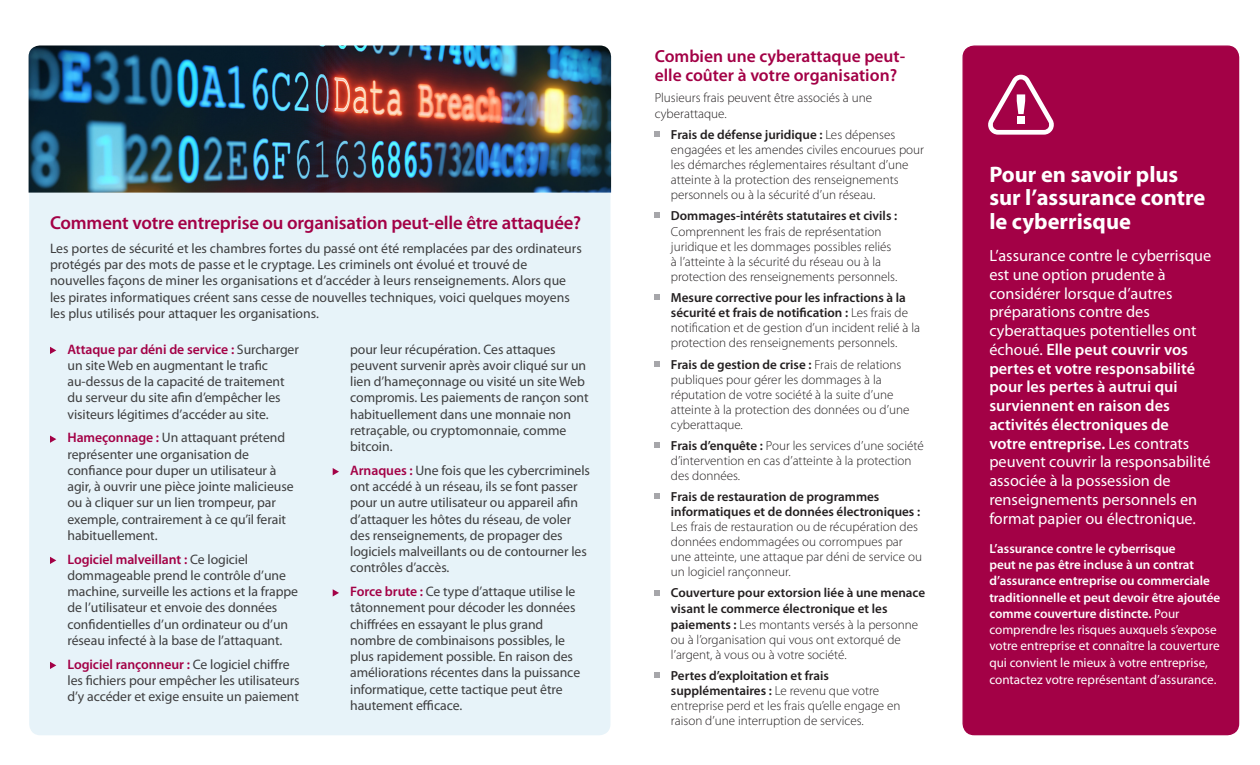
<style>
.page{position:relative;width:1260px;height:765px;background:#fff}
.page>*{position:absolute;margin:0;border:0;box-sizing:border-box;transform-origin:0 0}
._04-Head-01{font:700 22.5px/23.8px "Myriad Pro";color:#fff}
._04-Head-01-2{font:600 18.75px "Myriad Pro";letter-spacing:-.01em;color:#a30146}
._04-Head-01-3{font:600 17.5px/18.8px "Myriad Pro";color:#a30146}
._04-Body-Main{font:16.25px/18.8px "Myriad Pro";color:#fff}
._04-Body-Main-2{font:13.75px/16.2px "Myriad Pro";letter-spacing:-.005em;color:#3e3e3f}
._04-Body-Main-3{font:300 13.12px/15px "Myriad Pro";color:#231f20}
._04-Body-Main-4{font:600 13.12px/16.2px "Myriad Pro";color:#fff}
._04-Body-Main-5{font:13.12px "Myriad Pro";color:#fff}
.s1{font-weight:600;color:#a30146}
.s2{font-weight:600}
.s3{font-weight:400}
</style>
<div class="page">
<div style="left:29px;top:46px;width:581px;height:689px;background:#e7f3f9;border-radius:11px"></div>
<img style="left:29px;top:46px;width:582px;height:147px">
<div style="left:963px;top:46px;width:276px;height:689px;background:#a30146;border-radius:11px"></div>
<svg style="left:50px;top:347px;width:6px;height:7px"></svg>
<svg style="left:50px;top:435px;width:6px;height:8px"></svg>
<svg style="left:50px;top:557px;width:6px;height:7px"></svg>
<svg style="left:50px;top:662px;width:6px;height:7px"></svg>
<svg style="left:333px;top:468px;width:6px;height:7px"></svg>
<svg style="left:333px;top:589px;width:6px;height:8px"></svg>
<svg style="left:655px;top:132px;width:5px;height:5px"></svg>
<svg style="left:655px;top:213px;width:5px;height:5px"></svg>
<svg style="left:655px;top:295px;width:5px;height:5px"></svg>
<svg style="left:655px;top:361px;width:5px;height:5px"></svg>
<svg style="left:655px;top:442px;width:5px;height:5px"></svg>
<svg style="left:655px;top:493px;width:5px;height:5px"></svg>
<svg style="left:655px;top:590px;width:5px;height:5px"></svg>
<svg style="left:655px;top:673px;width:5px;height:5px"></svg>
<svg style="left:988px;top:75px;width:66px;height:60px"></svg>
<p class="_04-Head-01-2" style="left:50px;top:211px;width:533px">Comment votre entreprise ou organisation peut-elle être attaquée?</p>
<p class="_04-Body-Main-2" style="left:50px;top:240px;width:533px">Les portes de sécurité et les chambres fortes du passé ont été remplacées par des ordinateurs protégés par des mots de passe et le cryptage. Les criminels ont évolué et trouvé de nouvelles façons de miner les organisations et d’accéder à leurs renseignements. Alors que les pirates informatiques créent sans cesse de nouvelles techniques, voici quelques moyens les plus utilisés pour attaquer les organisations.</p>
<p class="_04-Body-Main-2" style="left:68px;top:341px;width:233px"><span class="s1">Attaque par déni de service :</span> Surcharger un site Web en augmentant le trafic au-dessus de la capacité de traitement du serveur du site afin d’empêcher les visiteurs légitimes d’accéder au site.</p>
<p class="_04-Body-Main-2" style="left:67px;top:429px;width:228px"><span class="s1">Hameçonnage :</span> Un attaquant prétend représenter une organisation de confiance pour duper un utilisateur à agir, à ouvrir une pièce jointe malicieuse ou à cliquer sur un lien trompeur, par exemple, contrairement à ce qu’il ferait habituellement.</p>
<p class="_04-Body-Main-2" style="left:68px;top:551px;width:232px"><span class="s1">Logiciel malveillant :</span> Ce logiciel dommageable prend le contrôle d’une machine, surveille les actions et la frappe de l’utilisateur et envoie des données confidentielles d’un ordinateur ou d’un réseau infecté à la base de l’attaquant.</p>
<p class="_04-Body-Main-2" style="left:68px;top:656px;width:234px"><span class="s1">Logiciel rançonneur :</span> Ce logiciel chiffre les fichiers pour empêcher les utilisateurs d’y accéder et exige ensuite un paiement</p>
<p class="_04-Body-Main-2" style="left:350px;top:341px;width:240px">pour leur récupération. Ces attaques peuvent survenir après avoir cliqué sur un lien d’hameçonnage ou visité un site Web compromis. Les paiements de rançon sont habituellement dans une monnaie non retraçable, ou cryptomonnaie, comme bitcoin.</p>
<p class="_04-Body-Main-2" style="left:350px;top:462px;width:241px"><span class="s1">Arnaques :</span> Une fois que les cybercriminels ont accédé à un réseau, ils se font passer pour un autre utilisateur ou appareil afin d’attaquer les hôtes du réseau, de voler des renseignements, de propager des logiciels malveillants ou de contourner les contrôles d’accès.</p>
<p class="_04-Body-Main-2" style="left:350px;top:583px;width:232px"><span class="s1">Force brute :</span> Ce type d’attaque utilise le tâtonnement pour décoder les données chiffrées en essayant le plus grand nombre de combinaisons possibles, le plus rapidement possible. En raison des améliorations récentes dans la puissance informatique, cette tactique peut être hautement efficace.</p>
<p class="_04-Head-01-3" style="left:655px;top:47px;width:252px">Combien une cyberattaque peut&shy;elle coûter à votre organisation?</p>
<p class="_04-Body-Main-3" style="left:655px;top:90px;width:219px;line-height:15.6px">Plusieurs frais peuvent être associés à une cyberattaque.</p>
<p class="_04-Body-Main-3" style="left:671px;top:127px;width:255px"><span class="s2">Frais de défense juridique :</span> Les dépenses engagées et les amendes civiles encourues pour les démarches réglementaires résultant d’une atteinte à la protection des renseignements personnels ou à la sécurité d’un réseau.</p>
<p class="_04-Body-Main-3" style="left:671px;top:208px;width:228px"><span class="s2">Dommages-intérêts statutaires et civils :<br></span>Comprennent les frais de représentation juridique et les dommages possibles reliés à l’atteinte à la sécurité du réseau ou à la protection des renseignements personnels.</p>
<p class="_04-Body-Main-3" style="left:671px;top:290px;width:251px"><span class="s2">Mesure corrective pour les infractions à la sécurité et frais de notification :</span> Les frais de notification et de gestion d’un incident relié à la protection des renseignements personnels.</p>
<p class="_04-Body-Main-3" style="left:671px;top:357px;width:240px"><span class="s2">Frais de gestion de crise :</span> Frais de relations publiques pour gérer les dommages à la réputation de votre société à la suite d’une atteinte à la protection des données ou d’une cyberattaque.</p>
<p class="_04-Body-Main-3" style="left:671px;top:438px;width:254px"><span class="s2">Frais d’enquête :</span> Pour les services d’une société d’intervention en cas d’atteinte à la protection des données.</p>
<p class="_04-Body-Main-3" style="left:671px;top:489px;width:253px"><span class="s2">Frais de restauration de programmes informatiques et de données électroniques :<br></span>Les frais de restauration ou de récupération des données endommagées ou corrompues par une atteinte, une attaque par déni de service ou un logiciel rançonneur.</p>
<p class="_04-Body-Main-3" style="left:671px;top:585px;width:256px"><span class="s2">Couverture pour extorsion liée à une menace visant le commerce électronique et les paiements :</span> Les montants versés à la personne ou à l’organisation qui vous ont extorqué de l’argent, à vous ou à votre société.</p>
<p class="_04-Body-Main-3" style="left:671px;top:668px;width:231px"><span class="s2">Pertes d’exploitation et frais supplémentaires :</span> Le revenu que votre entreprise perd et les frais qu’elle engage en raison d’une interruption de services.</p>
<p class="_04-Head-01" style="left:989px;top:162px;width:217px">Pour en savoir plus sur l’assurance contre le cyberrisque</p>
<p class="_04-Body-Main" style="left:989px;top:246px;width:224px">L’assurance contre le cyberrisque est une option prudente à considérer lorsque d’autres préparations contre des cyberattaques potentielles ont échoué. <span class="s2">Elle peut couvrir vos pertes et votre responsabilité pour les pertes à autrui qui surviennent en raison des activités électroniques de<br>votre entreprise.</span> Les contrats peuvent couvrir la responsabilité associée à la possession de renseignements personnels en format papier ou électronique.</p>
<p class="_04-Body-Main-4" style="left:989px;top:540px;width:232px">L’assurance contre le cyberrisque<br>peut ne pas être incluse à un contrat d’assurance entreprise ou commerciale traditionnelle et peut devoir être ajoutée comme couverture distincte. <span class="s3">Pour comprendre les risques auxquels s’expose votre entreprise et connaître la couverture qui convient le mieux à votre entreprise,</span></p>
<p class="_04-Body-Main-5" style="left:989px;top:672px;width:229px">contactez votre représentant d’assurance.</p>
</div>
